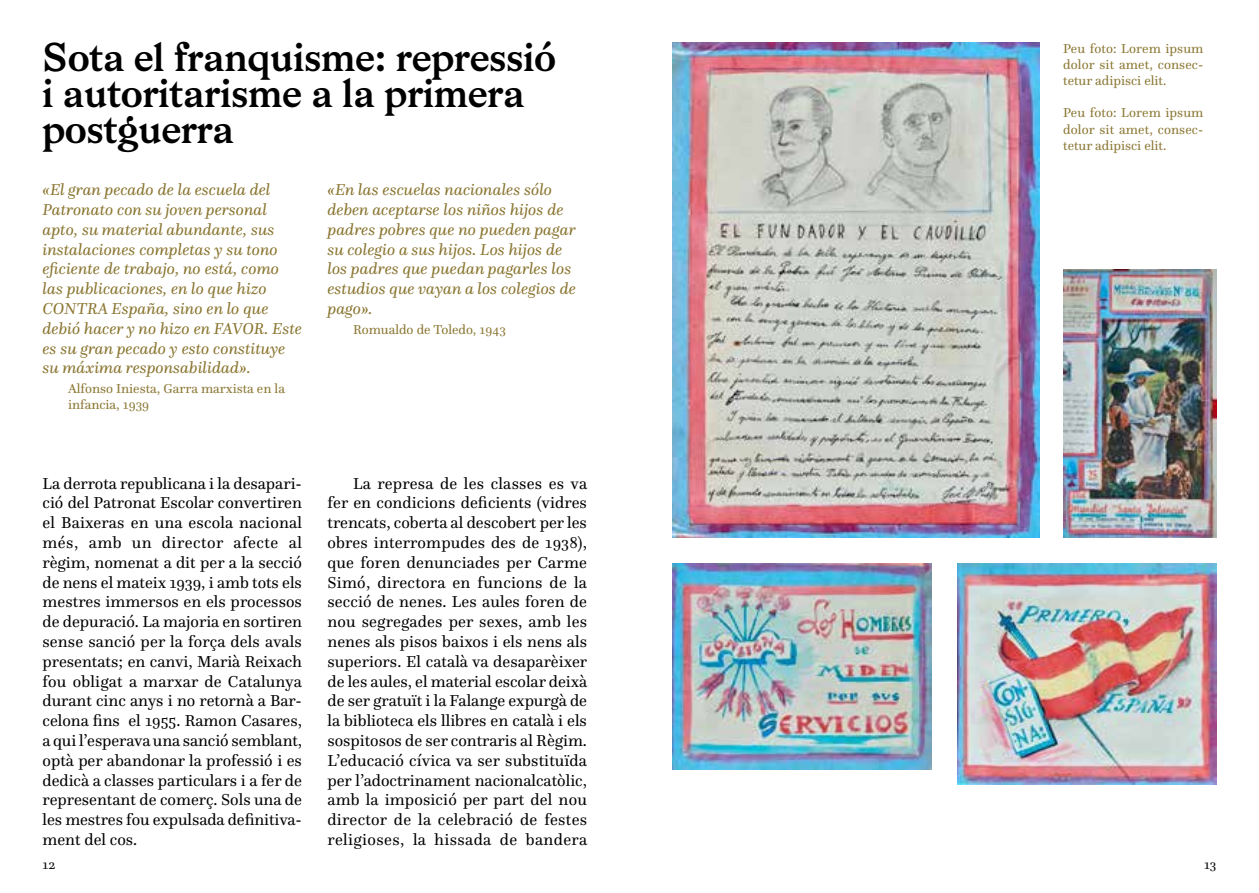
<style>
.page{position:relative;width:1259px;height:893px;background:#fff}
.page>*{position:absolute;margin:0;border:0;box-sizing:border-box;transform-origin:0 0}
.t1{font:39px/36px "Bagnard";color:#000}
.t2{font:16.5px/19.8px "Questa";letter-spacing:.005em;color:#000;text-align:justify}
.t3{font:italic 16.5px/19.8px "Questa";color:#8a7631}
.t4{font:13.5px/16.2px "Questa";color:#8a7631;text-align:justify}
.t5{font:13.5px "Questa";color:#000}
</style>
<div class="page">
<img style="left:672px;top:43px;width:367px;height:494px">
<img style="left:957px;top:563px;width:259px;height:222px">
<img style="left:1063px;top:269px;width:153px;height:268px">
<img style="left:672px;top:563px;width:259px;height:206px">
<h1 class="t1" style="left:43px;top:39px;width:515px">Sota el franquisme: repressió i autoritarisme a la primera postguerra</h1>
<p class="t4" style="left:1063px;top:40px;width:142px">Peu foto: Lorem ipsum dolor sit amet, consec&shy;tetur adipisci elit.</p>
<p class="t4" style="left:1063px;top:105px;width:142px">Peu foto: Lorem ipsum dolor sit amet, consec&shy;tetur adipisci elit.</p>
<p class="t3" style="left:43px;top:180px;width:261px">«El gran pecado de la escuela del<br>Patronato con su joven personal apto, su material abundante, sus instalaciones completas y su tono eficiente de trabajo, no está, como las publicaciones, en lo que hizo<br>CONTRA España, sino en lo que debió hacer y no hizo en FAVOR. Este es su gran pecado y esto constituye su máxima responsabilidad».</p>
<p class="t4" style="left:68px;top:380px;width:218px">Alfonso Iniesta, Garra marxista en la infancia, 1939</p>
<p class="t3" style="left:327px;top:180px;width:250px">«En las escuelas nacionales sólo deben aceptarse los niños hijos de padres pobres que no pueden pagar su colegio a sus hijos. Los hijos de los padres que puedan pagarles los estudios que vayan a los colegios de pago».</p>
<p class="t4" style="left:353px;top:321px;width:154px">Romualdo de Toledo, 1943</p>
<p class="t2" style="left:43px;top:473px;width:261px">La derrota republicana i la desapari&shy;ció del Patronat Escolar convertiren el Baixeras en una escola nacional més, amb un director afecte al règim, nomenat a dit per a la secció de nens el mateix 1939, i amb tots els mestres immersos en els processos de depuració. La majoria en sortiren sense sanció per la força dels avals presentats; en canvi, Marià Reixach fou obligat a marxar de Catalunya durant cinc anys i no retornà a Bar&shy;celona fins el 1955. Ramon Casares, a qui l’esperava una sanció semblant, optà per abandonar la professió i es dedicà a classes particulars i a fer de representant de comerç. Sols una de les mestres fou expulsada definitiva&shy;ment del cos.</p>
<p class="t2" style="left:327px;top:473px;width:261px;text-indent:26px">La represa de les classes es va fer en condicions deficients (vidres trencats, coberta al descobert per les obres interrompudes des de 1938), que foren denunciades per Carme Simó, directora en funcions de la secció de nenes. Les aules foren de nou segregades per sexes, amb les nenes als pisos baixos i els nens als superiors. El català va desaparèixer de les aules, el material escolar deixà de ser gratuït i la Falange expurgà de la biblioteca els llibres en català i els sospitosos de ser contraris al Règim.<br>L’educació cívica va ser substituïda per l’adoctrinament nacionalcatòlic, amb la imposició per part del nou director de la celebració de festes religioses, la hissada de bandera</p>
<p class="t5" style="left:43px;top:856px;width:14px">12</p>
<p class="t5" style="left:1204px;top:856px;width:14px">13</p>
</div>
